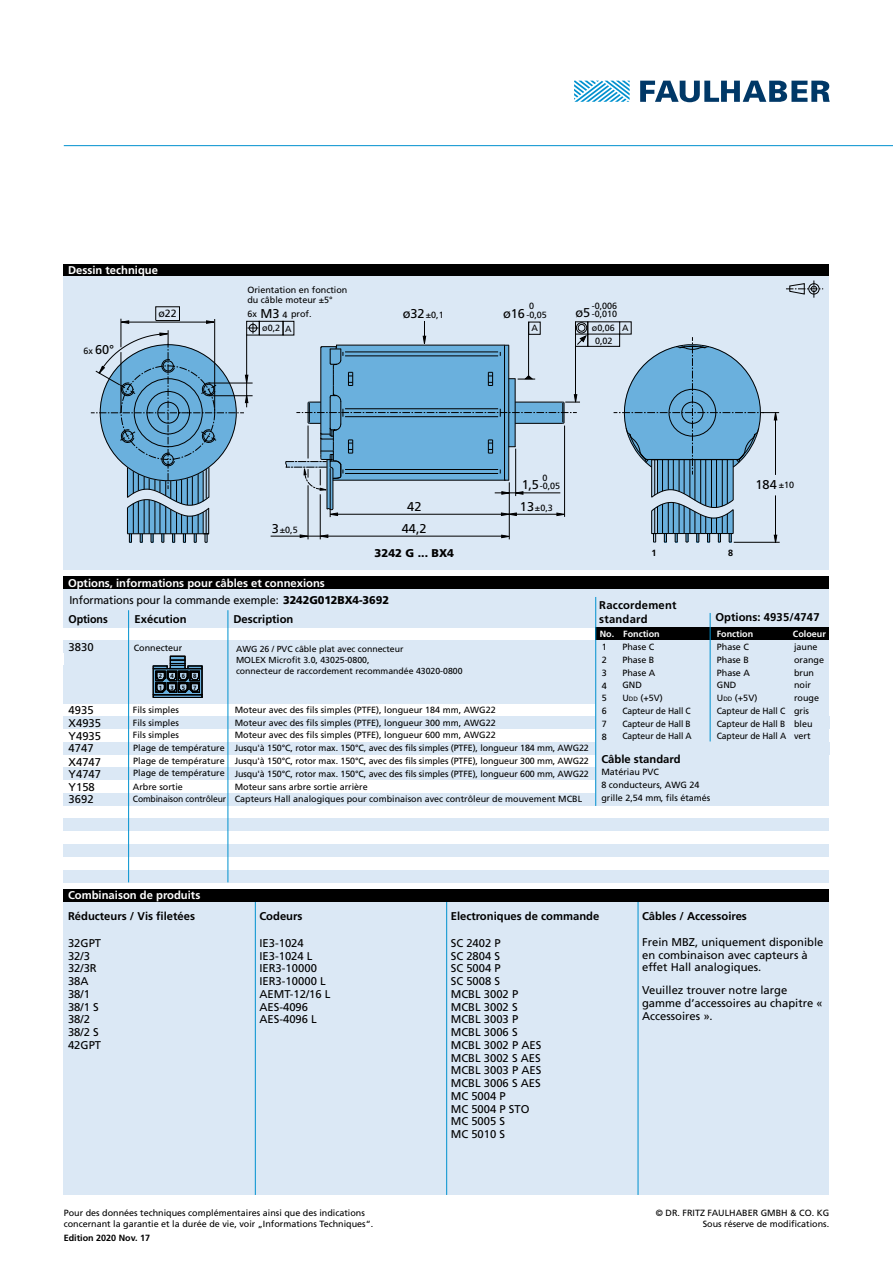
<style>
.page{position:relative;width:893px;height:1263px;background:#fff}
.page>*{position:absolute;margin:0;border:0;box-sizing:border-box;transform-origin:0 0}
.t1{font:12.75px "Frutiger LT";color:#000}
.t2{font:11.25px/12.8px "Frutiger LT";color:#000}
.t3{font:700 11.25px "Frutiger LT";color:#000}
.t4{font:700 11.25px "Frutiger LT";color:#fff}
.t5{font:700 11.25px/13.5px "Frutiger LT";letter-spacing:.02em;color:#000}
.t6{font:900 11.25px "Frutiger LT";color:#000}
.t7{font:10.5px "Frutiger LT";color:#000}
.t8{font:9px/12.8px "Frutiger LT";color:#000}
.t9{font:9px "Frutiger LT";color:#000;scale:.95 1}
.t10{font:700 9px "Frutiger LT";color:#fff}
.t11{font:700 9px "Frutiger LT";color:#000}
.t12{font:8.7px/10.8px "Frutiger LT";color:#000}
.t13{font:700 6px/11.6px "Frutiger LT";color:#000}
.s1{font-size:12.75px}
.s2{font-size:9px}
.s3{font-weight:900}
.s4{font-weight:700}
.s5{font-size:6.3px}
</style>
<div class="page">
<div style="left:64px;top:901px;width:765px;height:294px;background:#dbe8f5"></div>
<hr style="left:255px;top:901px;width:1px;height:294px;background:#0091cf">
<hr style="left:638px;top:901px;width:1px;height:294px;background:#0091cf">
<hr style="left:446px;top:901px;width:1px;height:294px;background:#0091cf">
<svg style="left:574px;top:81px;width:56px;height:21px"></svg>
<svg style="left:640px;top:81px;width:190px;height:21px"></svg>
<div style="left:64px;top:264px;width:765px;height:12px;background:#000"></div>
<div style="left:64px;top:889px;width:765px;height:12px;background:#000"></div>
<div style="left:64px;top:276px;width:765px;height:294px;background:#dbe8f5"></div>
<div style="left:64px;top:576px;width:765px;height:13px;background:#000"></div>
<hr style="left:64px;top:145px;width:829px;height:1px;background:#0091cf">
<hr style="left:271px;top:536px;width:232px;height:1px;background:#000">
<hr style="left:734px;top:542px;width:46px;height:1px;background:#000">
<svg style="left:285px;top:321px;width:494px;height:222px"></svg>
<div style="left:575px;top:334px;width:13px;height:13px;border:1px solid #000"></div>
<div style="left:578px;top:324px;width:7px;height:7px;border:1px solid #000;border-radius:50%"></div>
<div style="left:576px;top:322px;width:11px;height:11px;border:1px solid #000;border-radius:50%"></div>
<div style="left:283px;top:321px;width:11px;height:14px;border:1px solid #000"></div>
<div style="left:259px;top:321px;width:24px;height:14px;border:1px solid #000"></div>
<hr style="left:775px;top:415px;width:1px;height:60px;background:#000">
<hr style="left:775px;top:495px;width:1px;height:43px;background:#000">
<svg style="left:91px;top:319px;width:168px;height:224px"></svg>
<svg style="left:786px;top:280px;width:37px;height:18px"></svg>
<hr style="left:504px;top:345px;width:1px;height:135px;background:#000">
<hr style="left:508px;top:345px;width:1px;height:135px;background:#000">
<div style="left:64px;top:642px;width:635px;height:36px;background:#dbe8f5"></div>
<div style="left:64px;top:589px;width:765px;height:38px;background:#dbe8f5"></div>
<div style="left:64px;top:640px;width:765px;height:13px;background:#dbe8f5"></div>
<div style="left:64px;top:767px;width:765px;height:13px;background:#dbe8f5"></div>
<div style="left:64px;top:793px;width:765px;height:13px;background:#dbe8f5"></div>
<div style="left:64px;top:665px;width:765px;height:32px;background:#dbe8f5"></div>
<div style="left:64px;top:819px;width:765px;height:12px;background:#dbe8f5"></div>
<div style="left:64px;top:691px;width:765px;height:13px;background:#dbe8f5"></div>
<div style="left:64px;top:844px;width:765px;height:13px;background:#dbe8f5"></div>
<div style="left:64px;top:716px;width:765px;height:13px;background:#dbe8f5"></div>
<div style="left:64px;top:870px;width:765px;height:12px;background:#dbe8f5"></div>
<div style="left:64px;top:742px;width:765px;height:13px;background:#dbe8f5"></div>
<hr style="left:228px;top:610px;width:1px;height:272px;background:#0091cf">
<hr style="left:128px;top:610px;width:1px;height:272px;background:#0091cf">
<div style="left:595px;top:626px;width:234px;height:180px;background:#dbe8f5"></div>
<div style="left:595px;top:627px;width:234px;height:13px;background:#000"></div>
<hr style="left:710px;top:613px;width:1px;height:128px;background:#0091cf">
<hr style="left:595px;top:597px;width:1px;height:209px;background:#0091cf">
<svg style="left:153px;top:656px;width:50px;height:42px;background:#4c606e"></svg>
<p class="t4" style="left:68px;top:264px;width:91px">Dessin technique</p>
<p class="t8" style="left:247px;top:284px;width:102px;line-height:10.8px">Orientation en fonction du câble moteur ±5°</p>
<p class="t8" style="left:529px;top:299px;width:7px">0</p>
<p class="t8" style="left:248px;top:308px;width:66px">6x <span class="s1">M3</span> 4 prof.</p>
<p class="t8" style="left:403px;top:308px;width:43px"><span class="s1">ø32</span>±0,1</p>
<p class="t7" style="left:159px;top:307px;width:20px">ø22</p>
<p class="t8" style="left:503px;top:308px;width:45px"><span class="s1">ø16</span> -0,05</p>
<p class="t8" style="left:592px;top:299px;width:27px">-0,006</p>
<p class="t8" style="left:575px;top:308px;width:43px"><span class="s1">ø5</span> -0,010</p>
<h1 class="t1" style="left:84px;top:342px;width:32px"><span class="s2">6x</span> 60°</h1>
<p class="t8" style="left:262px;top:322px;width:31px">ø0,2 A</p>
<p class="t8" style="left:272px;top:523px;width:28px"><span class="s1">3</span>±0,5</p>
<p class="t4" style="left:68px;top:576px;width:258px">Options, informations pour câbles et connexions</p>
<h1 class="t1" style="left:407px;top:499px;width:16px">42</h1>
<h1 class="t1" style="left:402px;top:521px;width:26px">44,2</h1>
<p class="t6" style="left:375px;top:546px;width:81px">3242 G ... BX4</p>
<p class="t8" style="left:531px;top:322px;width:8px">A</p>
<p class="t8" style="left:595px;top:322px;width:35px;line-height:12.3px;text-indent:-3px">ø0,06 A<br>0,02</p>
<p class="t8" style="left:542px;top:471px;width:7px">0</p>
<p class="t8" style="left:522px;top:480px;width:40px"><span class="s1">1,5</span>-0,05</p>
<p class="t8" style="left:520px;top:501px;width:34px"><span class="s1">13</span>±0,3</p>
<h1 class="t1" style="left:755px;top:477px;width:40px">184 <span class="s2">±10</span></h1>
<p class="t11" style="left:652px;top:548px;width:7px">1</p>
<p class="t11" style="left:728px;top:548px;width:7px">8</p>
<p class="t2" style="left:69px;top:591px;width:322px;line-height:18.5px">Informations pour la commande exemple: <span class="s3">3242G012BX4-3692<br></span><span class="s4">Options</span></p>
<p class="t3" style="left:135px;top:612px;width:53px">Exécution</p>
<p class="t3" style="left:233px;top:612px;width:61px">Description</p>
<p class="t8" style="left:134px;top:642px;width:50px">Connecteur</p>
<p class="t2" style="left:69px;top:641px;width:27px">3830</p>
<p class="t12" style="left:236px;top:644px;width:228px">AWG 26 / PVC câble plat avec connecteur<br>MOLEX Microfit 3.0, 43025-0800,<br>connecteur de raccordement recommandée 43020-0800</p>
<p class="t13" style="left:159px;top:670px;width:5px">2</p>
<p class="t13" style="left:170px;top:670px;width:5px">4<br>3</p>
<p class="t13" style="left:182px;top:670px;width:5px">6</p>
<p class="t13" style="left:193px;top:670px;width:5px">8</p>
<p class="t13" style="left:159px;top:682px;width:5px">1</p>
<p class="t13" style="left:182px;top:682px;width:5px">5</p>
<p class="t13" style="left:193px;top:682px;width:5px">7</p>
<p class="t2" style="left:69px;top:704px;width:34px">4935<br>X4935<br>Y4935<br>4747<br>X4747<br>Y4747<br>Y158</p>
<p class="t2" style="left:69px;top:793px;width:27px">3692</p>
<p class="t8" style="left:133px;top:703px;width:48px">Fils simples<br>Fils simples</p>
<p class="t8" style="left:235px;top:704px;width:263px">Moteur avec des fils simples (PTFE), longueur 184 mm, AWG22</p>
<p class="t8" style="left:235px;top:742px;width:356px">Jusqu'à 150°C, rotor max. 150°C, avec des fils simples (PTFE), longueur 184 mm, AWG22</p>
<p class="t8" style="left:235px;top:780px;width:135px">Moteur sans arbre sortie arrière</p>
<p class="t8" style="left:235px;top:717px;width:263px">Moteur avec des fils simples (PTFE), longueur 300 mm, AWG22</p>
<p class="t8" style="left:133px;top:729px;width:48px">Fils simples</p>
<p class="t8" style="left:235px;top:729px;width:263px">Moteur avec des fils simples (PTFE), longueur 600 mm, AWG22</p>
<p class="t8" style="left:133px;top:741px;width:457px">Plage de température<br>Plage de température Jusqu'à 150°C, rotor max. 150°C, avec des fils simples (PTFE), longueur 300 mm, AWG22<br>Plage de température Jusqu'à 150°C, rotor max. 150°C, avec des fils simples (PTFE), longueur 600 mm, AWG22</p>
<p class="t8" style="left:133px;top:780px;width:52px">Arbre sortie</p>
<p class="t9" style="left:133px;top:793px;width:474px">Combinaison contrôleur Capteurs Hall analogiques pour combinaison avec contrôleur de mouvement MCBL</p>
<p class="t5" style="left:599px;top:599px;width:79px">Raccordement standard</p>
<p class="t10" style="left:600px;top:629px;width:16px">No.</p>
<p class="t8" style="left:602px;top:641px;width:7px;text-align:justify">1<br>2<br>3<br>4<br>5<br>6<br>7<br>8</p>
<p class="t10" style="left:623px;top:628px;width:38px">Fonction</p>
<p class="t8" style="left:622px;top:641px;width:71px">Phase C<br>Phase B<br>Phase A<br>GND<br>U<span class="s5">DD</span> (+5V)<br>Capteur de Hall C<br>Capteur de Hall B<br>Capteur de Hall A</p>
<p class="t3" style="left:715px;top:611px;width:106px">Options: 4935/4747</p>
<p class="t10" style="left:793px;top:628px;width:35px">Coloeur</p>
<p class="t8" style="left:794px;top:641px;width:32px">jaune orange brun noir rouge gris bleu vert</p>
<p class="t10" style="left:717px;top:628px;width:38px">Fonction</p>
<p class="t8" style="left:717px;top:641px;width:71px">Phase C<br>Phase B<br>Phase A<br>GND<br>U<span class="s5">DD</span> (+5V)<br>Capteur de Hall C<br>Capteur de Hall B<br>Capteur de Hall A</p>
<p class="t3" style="left:601px;top:753px;width:81px">Câble standard</p>
<p class="t8" style="left:601px;top:766px;width:111px">Matériau PVC<br>8 conducteurs, AWG 24 grille 2,54 mm, fils étamés</p>
<p class="t4" style="left:68px;top:889px;width:134px">Combinaison de produits</p>
<p class="t3" style="left:68px;top:909px;width:129px">Réducteurs / Vis filetées</p>
<p class="t3" style="left:259px;top:909px;width:45px">Codeurs</p>
<p class="t3" style="left:451px;top:909px;width:150px">Electroniques de commande</p>
<p class="t3" style="left:642px;top:909px;width:106px">Câbles / Accessoires</p>
<p class="t2" style="left:68px;top:936px;width:35px">32GPT<br>32/3<br>32/3R<br>38A<br>38/1<br>38/1 S<br>38/2<br>38/2 S<br>42GPT</p>
<p class="t2" style="left:259px;top:936px;width:73px">IE3-1024<br>IE3-1024 L<br>IER3-10000<br>IER3-10000 L<br>AEMT-12/16 L<br>AES-4096<br>AES-4096 L</p>
<p class="t2" style="left:451px;top:936px;width:92px">SC 2402 P<br>SC 2804 S<br>SC 5004 P<br>SC 5008 S<br>MCBL 3002 P<br>MCBL 3002 S<br>MCBL 3003 P<br>MCBL 3006 S<br>MCBL 3002 P AES<br>MCBL 3002 S AES<br>MCBL 3003 P AES<br>MCBL 3006 S AES<br>MC 5004 P<br>MC 5004 P STO<br>MC 5005 S<br>MC 5010 S</p>
<p class="t2" style="left:642px;top:936px;width:183px">Frein MBZ, uniquement disponible en combinaison avec capteurs à effet Hall analogiques.</p>
<p class="t2" style="left:642px;top:984px;width:182px">Veuillez trouver notre large gamme d’accessoires au chapitre «<br>Accessoires ».</p>
<p class="t8" style="left:64px;top:1208px;width:311px;line-height:10.8px">Pour des données techniques complémentaires ainsi que des indications concernant la garantie et la durée de vie, voir „Informations Techniques“.</p>
<p class="t8" style="left:656px;top:1208px;width:175px;line-height:10.8px;text-align:right">© DR. FRITZ FAULHABER GMBH &amp; CO. KG<br>Sous réserve de modifications.</p>
<p class="t11" style="left:64px;top:1233px;width:88px">Edition 2020 Nov. 17</p>
</div>
